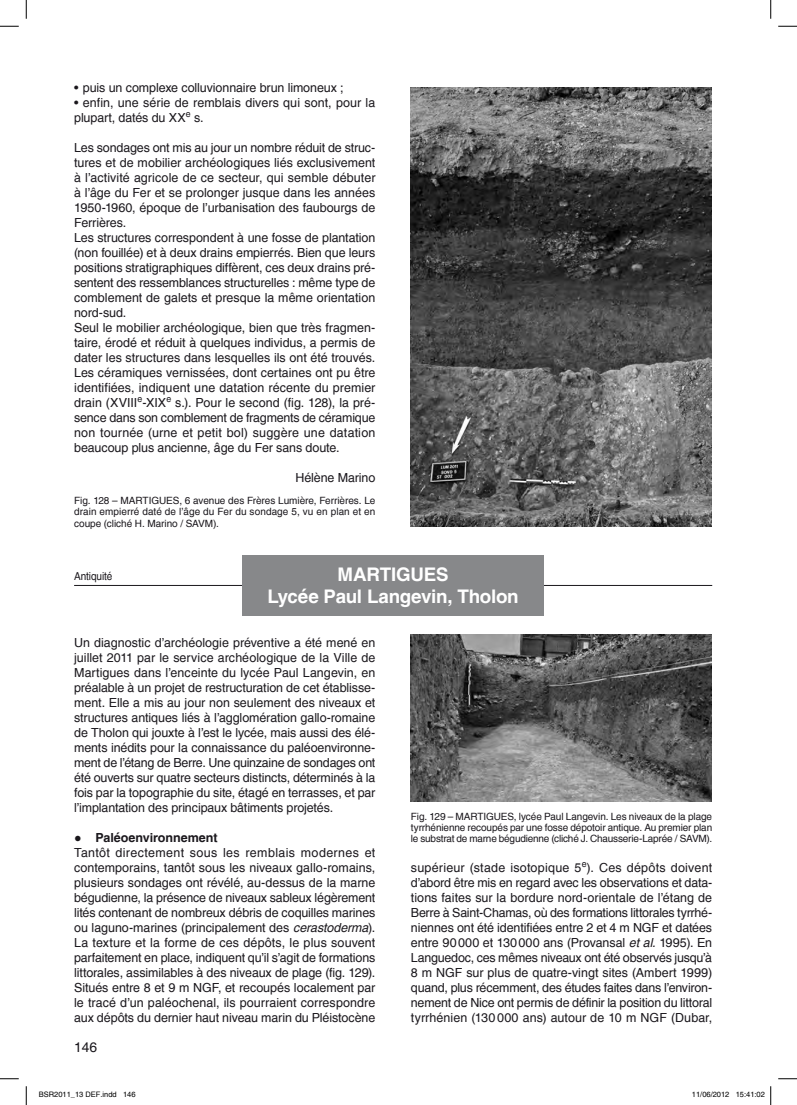
<style>
.page{position:relative;width:797px;height:1105px;background:#fff}
.page>*{position:absolute;margin:0;border:0;box-sizing:border-box;transform-origin:0 0}
.t1{font:700 18.75px/22.5px "Helvetica";letter-spacing:-.015em;color:#fff;text-align:center}
.t2{font:13.75px "Helvetica";color:#1a171c}
.t3{font:12.5px/15px "Helvetica";letter-spacing:-.005em;color:#1a171c}
.t4{font:11px "Helvetica";letter-spacing:-.005em;color:#1a171c;scale:.91 1}
.t5{font:10px/11.2px "Helvetica";letter-spacing:-.015em;color:#1a171c;text-align:justify}
.t6{font:7.5px "Helvetica";color:#000}
.s1{font-family:"Times New Roman"}
.s2{font-weight:700}
.s3{font-style:italic}
</style>
<div class="page">
<img style="left:410px;top:87px;width:302px;height:440px">
<hr style="left:74px;top:585px;width:638px;height:1px;background:#1a171c">
<div style="left:242px;top:555px;width:302px;height:61px;background:#87888a"></div>
<img style="left:410px;top:635px;width:302px;height:166px">
<svg style="left:0;top:25px;width:19px;height:2px"></svg>
<svg style="left:778px;top:25px;width:19px;height:2px"></svg>
<svg style="left:0;top:1078px;width:19px;height:1px"></svg>
<svg style="left:778px;top:1078px;width:19px;height:1px"></svg>
<svg style="left:25px;top:0;width:2px;height:19px"></svg>
<svg style="left:25px;top:1086px;width:2px;height:19px"></svg>
<svg style="left:770px;top:0;width:1px;height:19px"></svg>
<svg style="left:770px;top:1086px;width:1px;height:19px"></svg>
<p class="t3" style="left:74px;top:80px;width:271px">• puis un complexe colluvionnaire brun limoneux ;</p>
<p class="t3" style="left:74px;top:95px;width:303px">• enfin, une série de remblais divers qui sont, pour la plupart, datés du XX<sup>e</sup> s.</p>
<p class="t3" style="left:74px;top:140px;width:303px">Les sondages ont mis au jour un nombre réduit de struc&shy;tures et de mobilier archéologiques liés exclusivement à l’activité agricole de ce secteur, qui semble débuter à l’âge du Fer et se prolonger jusque dans les années 1950-1960, époque de l’urbanisation des faubourgs de Ferrières.<br>Les structures correspondent à une fosse de plantation (non fouillée) et à deux drains empierrés. Bien que leurs positions stratigraphiques diffèrent, ces deux drains pré&shy;sentent des ressemblances structurelles : même type de comblement de galets et presque la même orientation nord-sud.<br>Seul le mobilier archéologique, bien que très fragmen&shy;taire, érodé et réduit à quelques individus, a permis de dater les structures dans lesquelles ils ont été trouvés.<br>Les céramiques vernissées, dont certaines ont pu être identifiées, indiquent une datation récente du premier drain (XVIII<sup>e</sup>-XIX<sup>e</sup> s.). Pour le second (fig. 128), la pré&shy;sence dans son comblement de fragments de céramique non tournée (urne et petit bol) suggère une datation beaucoup plus ancienne, âge du Fer sans doute.</p>
<p class="t3" style="left:295px;top:470px;width:81px">Hélène Marino</p>
<p class="t5" style="left:74px;top:495px;width:303px">Fig. 128 – MARTIGUES, 6 avenue des Frères Lumière, Ferrières. Le drain empierré daté de l’âge du Fer du sondage 5, vu en plan et en coupe (cliché H. Marino / SAVM).</p>
<h1 class="t1" style="left:267px;top:563px;width:253px">MARTIGUES<br>Lycée Paul Langevin, Tholon</h1>
<p class="t4" style="left:74px;top:569px;width:44px">Antiquité</p>
<p class="t3" style="left:74px;top:635px;width:303px;text-align:justify">Un diagnostic d’archéologie préventive a été mené en juillet 2011 par le service archéologique de la Ville de Martigues dans l’enceinte du lycée Paul Langevin, en préalable à un projet de restructuration de cet établisse&shy;ment. Elle a mis au jour non seulement des niveaux et structures antiques liés à l’agglomération gallo-romaine de Tholon qui jouxte à l’est le lycée, mais aussi des élé&shy;ments inédits pour la connaissance du paléoenvironne&shy;ment de l’étang de Berre. Une quinzaine de sondages ont été ouverts sur quatre secteurs distincts, déterminés à la fois par la topographie du site, étagé en terrasses, et par l’implantation des principaux bâtiments projetés.</p>
<p class="t3" style="left:74px;top:830px;width:303px"><span class="s1">●</span> <span class="s2">Paléoenvironnement<br></span>Tantôt directement sous les remblais modernes et contemporains, tantôt sous les niveaux gallo-romains, plusieurs sondages ont révélé, au-dessus de la marne bégudienne, la présence de niveaux sableux légèrement lités contenant de nombreux débris de coquilles marines ou laguno-marines (principalement des <span class="s3">cerastoderma</span>).<br>La texture et la forme de ces dépôts, le plus souvent parfaitement en place, indiquent qu’il s’agit de formations littorales, assimilables à des niveaux de plage (fig. 129).<br>Situés entre 8 et 9 m NGF, et recoupés localement par le tracé d’un paléochenal, ils pourraient correspondre aux dépôts du dernier haut niveau marin du Pléistocène</p>
<p class="t2" style="left:74px;top:1039px;width:24px">146</p>
<p class="t5" style="left:411px;top:811px;width:303px">Fig. 129 – MARTIGUES, lycée Paul Langevin. Les niveaux de la plage tyrrhénienne recoupés par une fosse dépotoir antique. Au premier plan le substrat de marne bégudienne (cliché J. Chausserie-Laprée / SAVM).</p>
<p class="t3" style="left:411px;top:860px;width:303px;text-align:justify">supérieur (stade isotopique 5<sup>e</sup>). Ces dépôts doivent d’abord être mis en regard avec les observations et data&shy;tions faites sur la bordure nord-orientale de l’étang de Berre à Saint-Chamas, où des formations littorales tyrrhé&shy;niennes ont été identifiées entre 2 et 4 m NGF et datées entre 90000 et 130000 ans (Provansal <span class="s3">et al.</span> 1995). En Languedoc, ces mêmes niveaux ont été observés jusqu’à 8 m NGF sur plus de quatre-vingt sites (Ambert 1999) quand, plus récemment, des études faites dans l’environ&shy;nement de Nice ont permis de définir la position du littoral tyrrhénien (130000 ans) autour de 10 m NGF (Dubar,</p>
<p class="t6" style="left:39px;top:1090px;width:98px">BSR2011_13 DEF.indd 146</p>
<p class="t6" style="left:692px;top:1090px;width:74px">11/06/2012 15:41:02</p>
</div>
